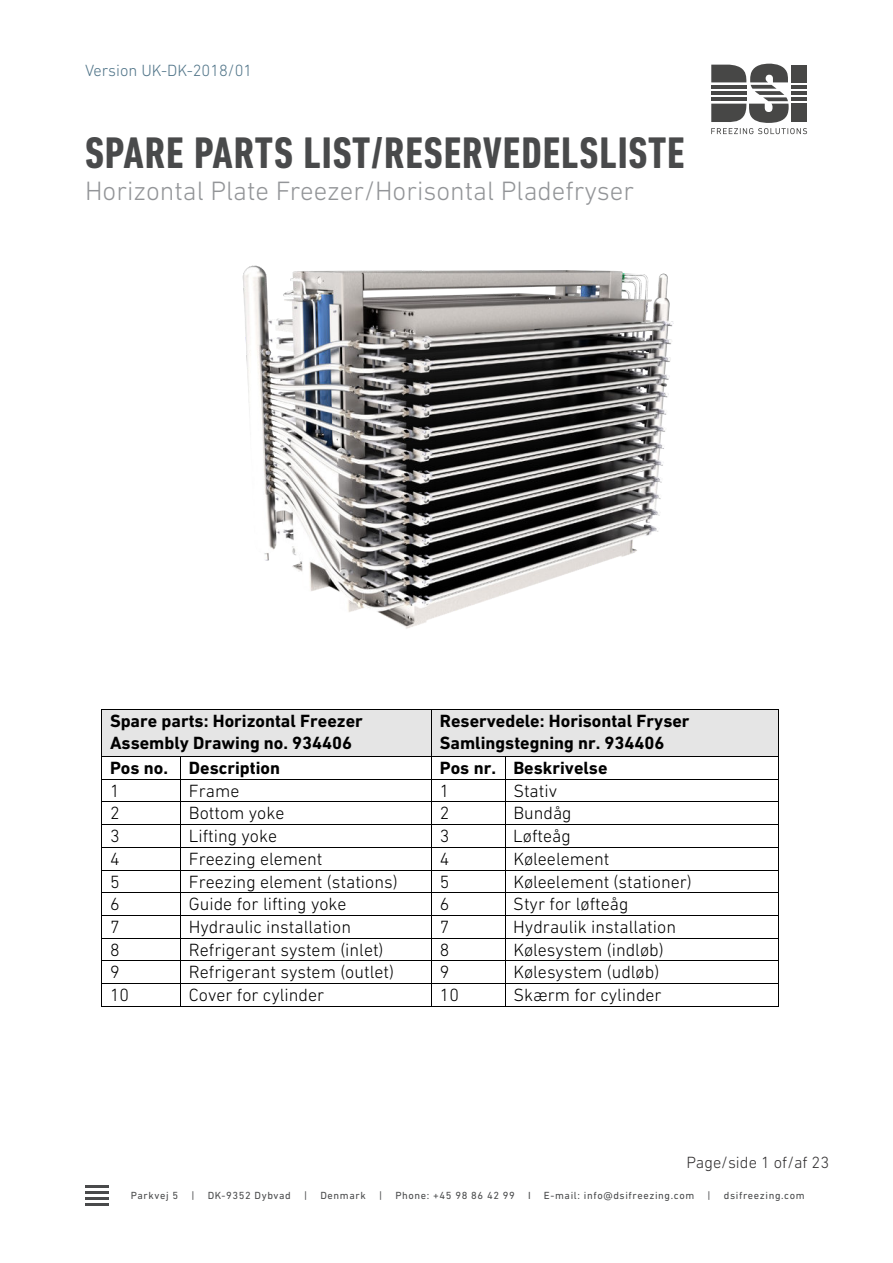
<style>
.page{position:relative;width:893px;height:1263px;background:#fff}
.page>*{position:absolute;margin:0;border:0;box-sizing:border-box;transform-origin:0 0}
.t1{font:700 condensed 45px "DIN Next LT Pro";letter-spacing:.02em;color:#494a4b}
.t2{font:300 27px "DIN Next LT Pro";color:#939598}
.t3{font:300 18px "DIN Next LT Pro";color:#000}
.t4{font:700 18px/21.9px "DIN Next LT Pro";color:#000}
.t5{font:300 16.5px "DIN Next LT Pro";color:#517589}
.t6{font:300 16.5px "DIN Next LT Pro";color:#312f30}
.t7{font:10.5px "DIN Next LT Pro";letter-spacing:.06em;color:#494a4b}
</style>
<div class="page">
<img style="left:242px;top:265px;width:432px;height:364px">
<div style="left:102px;top:710px;width:329px;height:46px;background:#e5e5e5"></div>
<div style="left:432px;top:710px;width:347px;height:46px;background:#e5e5e5"></div>
<hr style="left:102px;top:709px;width:329px;height:1px;background:#000">
<hr style="left:432px;top:709px;width:347px;height:1px;background:#000">
<hr style="left:102px;top:710px;width:1px;height:46px;background:#000">
<hr style="left:431px;top:710px;width:1px;height:46px;background:#000">
<hr style="left:779px;top:710px;width:1px;height:46px;background:#000">
<hr style="left:102px;top:756px;width:78px;height:1px;background:#000">
<hr style="left:181px;top:756px;width:250px;height:1px;background:#000">
<hr style="left:432px;top:756px;width:73px;height:1px;background:#000">
<hr style="left:506px;top:756px;width:273px;height:1px;background:#000">
<hr style="left:102px;top:779px;width:78px;height:1px;background:#000">
<hr style="left:181px;top:779px;width:250px;height:1px;background:#000">
<hr style="left:432px;top:779px;width:73px;height:1px;background:#000">
<hr style="left:506px;top:779px;width:273px;height:1px;background:#000">
<hr style="left:102px;top:802px;width:78px;height:1px;background:#000">
<hr style="left:181px;top:802px;width:250px;height:1px;background:#000">
<hr style="left:432px;top:802px;width:73px;height:1px;background:#000">
<hr style="left:506px;top:802px;width:273px;height:1px;background:#000">
<hr style="left:102px;top:824px;width:78px;height:1px;background:#000">
<hr style="left:181px;top:824px;width:250px;height:1px;background:#000">
<hr style="left:432px;top:824px;width:73px;height:1px;background:#000">
<hr style="left:506px;top:824px;width:273px;height:1px;background:#000">
<hr style="left:102px;top:847px;width:78px;height:1px;background:#000">
<hr style="left:181px;top:847px;width:250px;height:1px;background:#000">
<hr style="left:432px;top:847px;width:73px;height:1px;background:#000">
<hr style="left:506px;top:847px;width:273px;height:1px;background:#000">
<hr style="left:102px;top:870px;width:78px;height:1px;background:#000">
<hr style="left:181px;top:870px;width:250px;height:1px;background:#000">
<hr style="left:432px;top:870px;width:73px;height:1px;background:#000">
<hr style="left:506px;top:870px;width:273px;height:1px;background:#000">
<hr style="left:102px;top:892px;width:78px;height:1px;background:#000">
<hr style="left:181px;top:892px;width:250px;height:1px;background:#000">
<hr style="left:432px;top:892px;width:73px;height:1px;background:#000">
<hr style="left:506px;top:892px;width:273px;height:1px;background:#000">
<hr style="left:102px;top:915px;width:78px;height:1px;background:#000">
<hr style="left:181px;top:915px;width:250px;height:1px;background:#000">
<hr style="left:432px;top:915px;width:73px;height:1px;background:#000">
<hr style="left:506px;top:915px;width:273px;height:1px;background:#000">
<hr style="left:102px;top:938px;width:78px;height:1px;background:#000">
<hr style="left:181px;top:938px;width:250px;height:1px;background:#000">
<hr style="left:432px;top:938px;width:73px;height:1px;background:#000">
<hr style="left:506px;top:938px;width:273px;height:1px;background:#000">
<hr style="left:102px;top:960px;width:78px;height:1px;background:#000">
<hr style="left:181px;top:960px;width:250px;height:1px;background:#000">
<hr style="left:432px;top:960px;width:73px;height:1px;background:#000">
<hr style="left:506px;top:960px;width:273px;height:1px;background:#000">
<hr style="left:102px;top:983px;width:78px;height:1px;background:#000">
<hr style="left:181px;top:983px;width:250px;height:1px;background:#000">
<hr style="left:432px;top:983px;width:73px;height:1px;background:#000">
<hr style="left:506px;top:983px;width:273px;height:1px;background:#000">
<hr style="left:102px;top:1006px;width:78px;height:1px;background:#000">
<svg style="left:180px;top:756px;width:1px;height:251px"></svg>
<hr style="left:181px;top:1006px;width:250px;height:1px;background:#000">
<svg style="left:431px;top:756px;width:1px;height:251px"></svg>
<hr style="left:432px;top:1006px;width:73px;height:1px;background:#000">
<svg style="left:505px;top:756px;width:1px;height:251px"></svg>
<hr style="left:506px;top:1006px;width:273px;height:1px;background:#000">
<hr style="left:85px;top:1185px;width:24px;height:2px;background:#494a4b">
<hr style="left:85px;top:1191px;width:24px;height:2px;background:#494a4b">
<hr style="left:85px;top:1197px;width:24px;height:2px;background:#494a4b">
<hr style="left:85px;top:1203px;width:24px;height:2px;background:#494a4b">
<svg style="left:711px;top:64px;width:96px;height:70px"></svg>
<hr style="left:711px;top:97px;width:35px;height:4px;background:#474746">
<p class="t5" style="left:85px;top:61px;width:169px">Version UK-DK-2018/01</p>
<p class="t1" style="left:85px;top:127px;width:601px">SPARE PARTS LIST/RESERVEDELSLISTE</p>
<p class="t2" style="left:85px;top:176px;width:550px">Horizontal Plate Freezer/Horisontal Pladefryser</p>
<p class="t4" style="left:110px;top:710px;width:254px">Spare parts: Horizontal Freezer<br>Assembly Drawing no. 934406</p>
<p class="t4" style="left:440px;top:710px;width:251px">Reservedele: Horisontal Fryser<br>Samlingstegning nr. 934406</p>
<p class="t4" style="left:110px;top:757px;width:171px">Pos no. Description</p>
<p class="t4" style="left:440px;top:757px;width:169px">Pos nr. Beskrivelse</p>
<p class="t3" style="left:110px;top:780px;width:11px">1</p>
<p class="t3" style="left:189px;top:780px;width:52px">Frame</p>
<p class="t3" style="left:440px;top:780px;width:11px">1</p>
<p class="t3" style="left:513px;top:780px;width:45px">Stativ</p>
<p class="t3" style="left:110px;top:803px;width:11px">2</p>
<p class="t3" style="left:189px;top:803px;width:97px">Bottom yoke</p>
<p class="t3" style="left:440px;top:803px;width:11px">2</p>
<p class="t3" style="left:513px;top:803px;width:60px">Bundåg</p>
<p class="t3" style="left:110px;top:826px;width:11px">3</p>
<p class="t3" style="left:189px;top:826px;width:90px">Lifting yoke</p>
<p class="t3" style="left:440px;top:826px;width:11px">3</p>
<p class="t3" style="left:513px;top:826px;width:59px">Løfteåg</p>
<p class="t3" style="left:110px;top:848px;width:11px">4</p>
<p class="t3" style="left:189px;top:848px;width:135px">Freezing element</p>
<p class="t3" style="left:440px;top:848px;width:11px">4</p>
<p class="t3" style="left:513px;top:848px;width:98px">Køleelement</p>
<p class="t3" style="left:110px;top:871px;width:11px">5</p>
<p class="t3" style="left:189px;top:871px;width:210px">Freezing element (stations)</p>
<p class="t3" style="left:440px;top:871px;width:11px">5</p>
<p class="t3" style="left:513px;top:871px;width:180px">Køleelement (stationer)</p>
<p class="t3" style="left:110px;top:894px;width:11px">6</p>
<p class="t3" style="left:189px;top:894px;width:159px">Guide for lifting yoke</p>
<p class="t3" style="left:440px;top:894px;width:11px">6</p>
<p class="t3" style="left:513px;top:894px;width:117px">Styr for løfteåg</p>
<p class="t3" style="left:110px;top:916px;width:11px">7</p>
<p class="t3" style="left:189px;top:916px;width:164px">Hydraulic installation</p>
<p class="t3" style="left:440px;top:916px;width:11px">7</p>
<p class="t3" style="left:513px;top:916px;width:164px">Hydraulik installation</p>
<p class="t3" style="left:110px;top:939px;width:11px">8</p>
<p class="t3" style="left:189px;top:939px;width:196px">Refrigerant system (inlet)</p>
<p class="t3" style="left:440px;top:939px;width:11px">8</p>
<p class="t3" style="left:513px;top:939px;width:152px">Kølesystem (indløb)</p>
<p class="t3" style="left:110px;top:962px;width:11px">9</p>
<p class="t3" style="left:189px;top:962px;width:207px">Refrigerant system (outlet)</p>
<p class="t3" style="left:440px;top:962px;width:11px">9</p>
<p class="t3" style="left:513px;top:962px;width:147px">Kølesystem (udløb)</p>
<p class="t3" style="left:110px;top:985px;width:21px">10</p>
<p class="t3" style="left:189px;top:985px;width:137px">Cover for cylinder</p>
<p class="t3" style="left:440px;top:985px;width:21px">10</p>
<p class="t3" style="left:513px;top:985px;width:150px">Skærm for cylinder</p>
<p class="t6" style="left:687px;top:1153px;width:144px">Page/side 1 of/af 23</p>
<p class="t7" style="left:131px;top:1189px;width:49px">Parkvej 5</p>
<p class="t7" style="left:191px;top:1189px;width:5px">|</p>
<p class="t7" style="left:208px;top:1189px;width:85px">DK-9352 Dybvad</p>
<p class="t7" style="left:304px;top:1189px;width:5px">|</p>
<p class="t7" style="left:320px;top:1189px;width:47px">Denmark</p>
<p class="t7" style="left:379px;top:1189px;width:5px">|</p>
<p class="t7" style="left:395px;top:1189px;width:121px">Phone: +45 98 86 42 99</p>
<p class="t7" style="left:528px;top:1189px;width:4px">I</p>
<p class="t7" style="left:544px;top:1189px;width:152px">E-mail: info@dsifreezing.com</p>
<p class="t7" style="left:707px;top:1189px;width:5px">|</p>
<p class="t7" style="left:724px;top:1189px;width:82px">dsifreezing.com</p>
</div>
